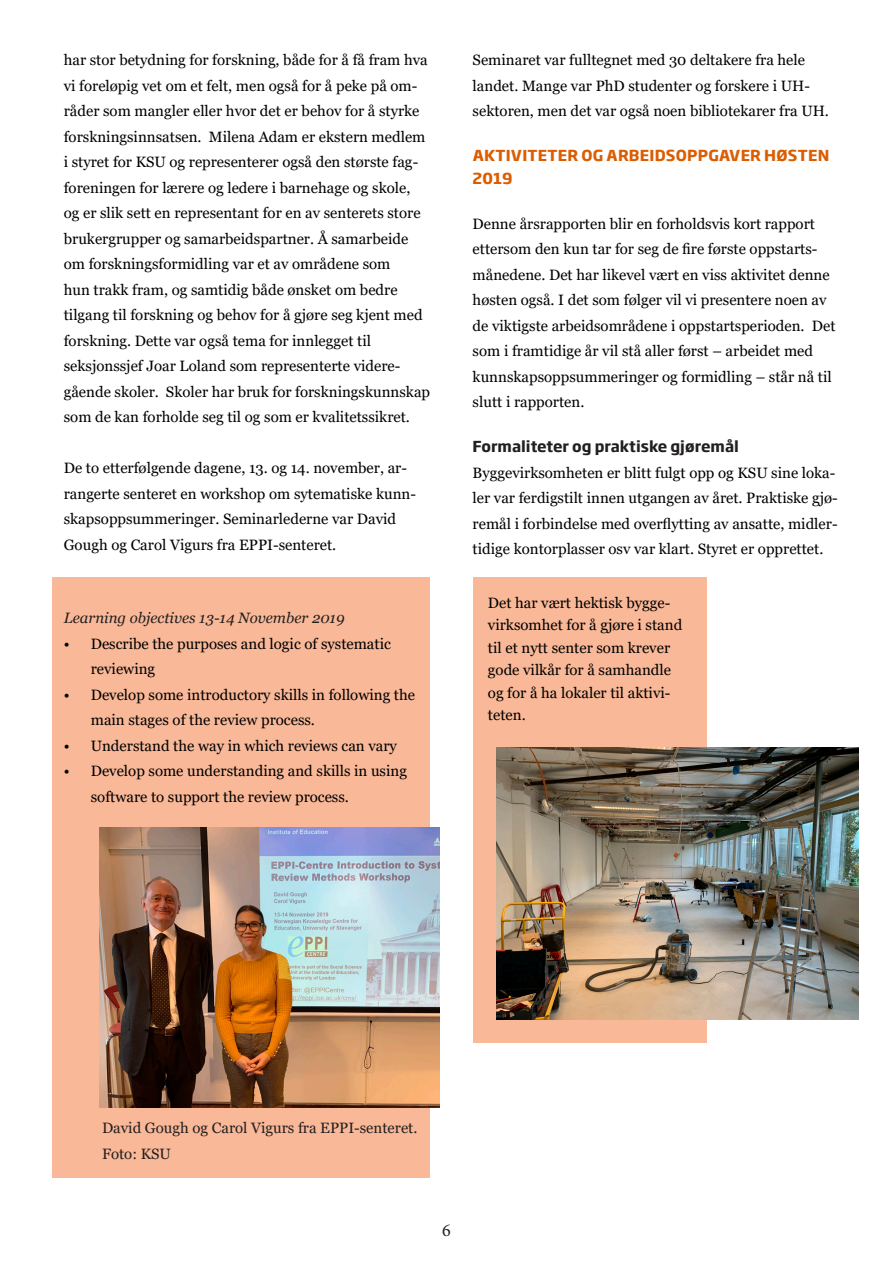
<style>
.page{position:relative;width:893px;height:1263px;background:#fff}
.page>*{position:absolute;margin:0;border:0;box-sizing:border-box;transform-origin:0 0}
.t1{font:18px "Minion Pro";color:#231f20}
.t2{font:15px/25.5px "Georgia";color:#000002}
.t3{font:15px/22.5px "Georgia";color:#000}
.t4{font:15px "Georgia";color:#231f20}
.Avsnittsmal_4{font:700 15px/22.5px "Soho Gothic Std";letter-spacing:.015em;color:#db5d00}
.Avsnittsmal_3{font:italic 15px "Georgia";color:#231f20}
.Avsnittsmal_3-2{font:700 15px "Soho Gothic Std";color:#231f20}
</style>
<div class="page">
<div style="left:52px;top:577px;width:378px;height:601px;background:#f9b897"></div>
<div style="left:473px;top:577px;width:233px;height:465px;background:#f9b897"></div>
<img style="left:100px;top:827px;width:339px;height:281px">
<img style="left:496px;top:747px;width:363px;height:272px">
<p class="t2" style="left:64px;top:48px;width:366px">har stor betydning for forskning, både for å få fram hva vi foreløpig vet om et felt, men også for å peke på om&shy;råder som mangler eller hvor det er behov for å styrke forskningsinnsatsen. Milena Adam er ekstern medlem i styret for KSU og representerer også den største fag&shy;foreningen for lærere og ledere i barnehage og skole, og er slik sett en representant for en av senterets store brukergrupper og samarbeidspartner. Å samarbeide om forskningsformidling var et av områdene som<br>hun trakk fram, og samtidig både ønsket om bedre tilgang til forskning og behov for å gjøre seg kjent med forskning. Dette var også tema for innlegget til</p>
<p class="t2" style="left:64px;top:354px;width:338px">seksjonssjef Joar Loland som representerte videre-</p>
<p class="t2" style="left:64px;top:379px;width:368px">gående skoler. Skoler har bruk for forskningskunnskap som de kan forholde seg til og som er kvalitetssikret.</p>
<p class="t2" style="left:64px;top:456px;width:354px">De to etterfølgende dagene, 13. og 14. november, ar&shy;rangerte senteret en workshop om sytematiske kunn&shy;skapsoppsummeringer. Seminarlederne var David Gough og Carol Vigurs fra EPPI-senteret.</p>
<p class="Avsnittsmal_3" style="left:64px;top:609px;width:282px">Learning objectives 13-14 November 2019</p>
<p class="t2" style="left:91px;top:631px;width:302px;text-indent:-27px">• Describe the purposes and logic of systematic reviewing</p>
<p class="t2" style="left:91px;top:682px;width:326px;text-indent:-27px">• Develop some introductory skills in following the main stages of the review process.</p>
<p class="t2" style="left:64px;top:733px;width:335px">• Understand the way in which reviews can vary</p>
<p class="t2" style="left:91px;top:759px;width:318px;text-indent:-27px">• Develop some understanding and skills in using software to support the review process.</p>
<p class="t2" style="left:473px;top:48px;width:339px">Seminaret var fulltegnet med 30 deltakere fra hele landet. Mange var PhD studenter og forskere i UH-</p>
<p class="t2" style="left:473px;top:99px;width:358px">sektoren, men det var også noen bibliotekarer fra UH.</p>
<p class="Avsnittsmal_4" style="left:473px;top:145px;width:358px">AKTIVITETER OG ARBEIDSOPPGAVER HØSTEN<br>2019</p>
<p class="t2" style="left:473px;top:211px;width:364px">Denne årsrapporten blir en forholdsvis kort rapport ettersom den kun tar for seg de fire første oppstarts&shy;månedene. Det har likevel vært en viss aktivitet denne høsten også. I det som følger vil vi presentere noen av de viktigste arbeidsområdene i oppstartsperioden. Det som i framtidige år vil stå aller først – arbeidet med kunnskapsoppsummeringer og formidling – står nå til slutt i rapporten.</p>
<p class="Avsnittsmal_3-2" style="left:473px;top:437px;width:268px">Formaliteter og praktiske gjøremål</p>
<p class="t2" style="left:473px;top:460px;width:367px">Byggevirksomheten er blitt fulgt opp og KSU sine loka&shy;ler var ferdigstilt innen utgangen av året. Praktiske gjø&shy;remål i forbindelse med overflytting av ansatte, midler&shy;tidige kontorplasser osv var klart. Styret er opprettet.</p>
<p class="t3" style="left:488px;top:592px;width:196px">Det har vært hektisk bygge&shy;virksomhet for å gjøre i stand til et nytt senter som krever gode vilkår for å samhandle og for å ha lokaler til aktivi&shy;teten.</p>
<p class="t4" style="left:102px;top:1119px;width:317px">David Gough og Carol Vigurs fra EPPI-senteret.</p>
<p class="t4" style="left:102px;top:1145px;width:70px">Foto: KSU</p>
<p class="t1" style="left:442px;top:1218px;width:10px">6</p>
</div>
